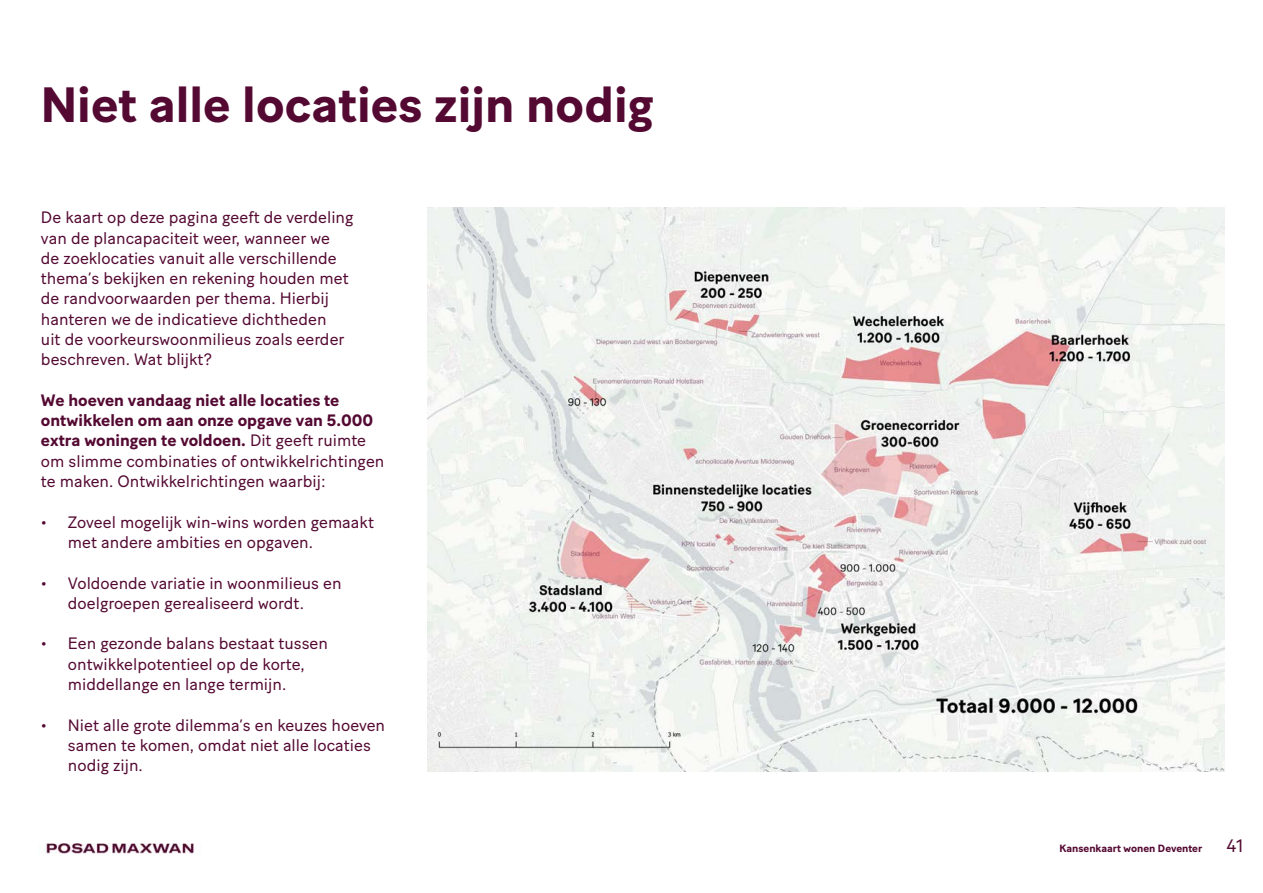
<style>
.page{position:relative;width:1263px;height:893px;background:#fff}
.page>*{position:absolute;margin:0;border:0;box-sizing:border-box;transform-origin:0 0}
.t1{font:700 49.5px "Baton Turbo";color:#540932}
.t2{font:18px "Baton Turbo";color:#540d32}
.t3{font:16.5px/20.2px "Baton Turbo";color:#540932}
.t4{font:700 16.5px/20.2px "Baton Turbo";color:#540932}
.t5{font:700 10.5px "Baton Turbo";color:#540932}
.s1{font-weight:400}
</style>
<div class="page">
<img style="left:45px;top:843px;width:150px;height:11px">
<img style="left:427px;top:207px;width:798px;height:564px">
<h1 class="t1" style="left:41px;top:67px;width:614px">Niet alle locaties zijn nodig</h1>
<p class="t3" style="left:41px;top:206px;width:314px">De kaart op deze pagina geeft de verdeling van de plancapaciteit weer, wanneer we<br>de zoeklocaties vanuit alle verschillende thema’s bekijken en rekening houden met de randvoorwaarden per thema. Hierbij hanteren we de indicatieve dichtheden<br>uit de voorkeurswoonmilieus zoals eerder beschreven. Wat blijkt?</p>
<p class="t4" style="left:41px;top:389px;width:345px">We hoeven vandaag niet alle locaties te ontwikkelen om aan onze opgave van 5.000 extra woningen te voldoen. <span class="s1">Dit geeft ruimte om slimme combinaties of ontwikkelrichtingen te maken. Ontwikkelrichtingen waarbij:</span></p>
<p class="t3" style="left:68px;top:510px;width:308px;text-indent:-27px">• Zoveel mogelijk win-wins worden gemaakt met andere ambities en opgaven.</p>
<p class="t3" style="left:68px;top:571px;width:275px;text-indent:-27px">• Voldoende variatie in woonmilieus en doelgroepen gerealiseerd wordt.</p>
<p class="t3" style="left:68px;top:632px;width:261px;text-indent:-27px">• Een gezonde balans bestaat tussen ontwikkelpotentieel op de korte, middellange en lange termijn.</p>
<p class="t3" style="left:68px;top:713px;width:319px;text-indent:-27px">• Niet alle grote dilemma’s en keuzes hoeven samen te komen, omdat niet alle locaties nodig zijn.</p>
<p class="t5" style="left:1059px;top:841px;width:145px">Kansenkaart wonen Deventer</p>
<p class="t2" style="left:1226px;top:832px;width:18px">41</p>
</div>
